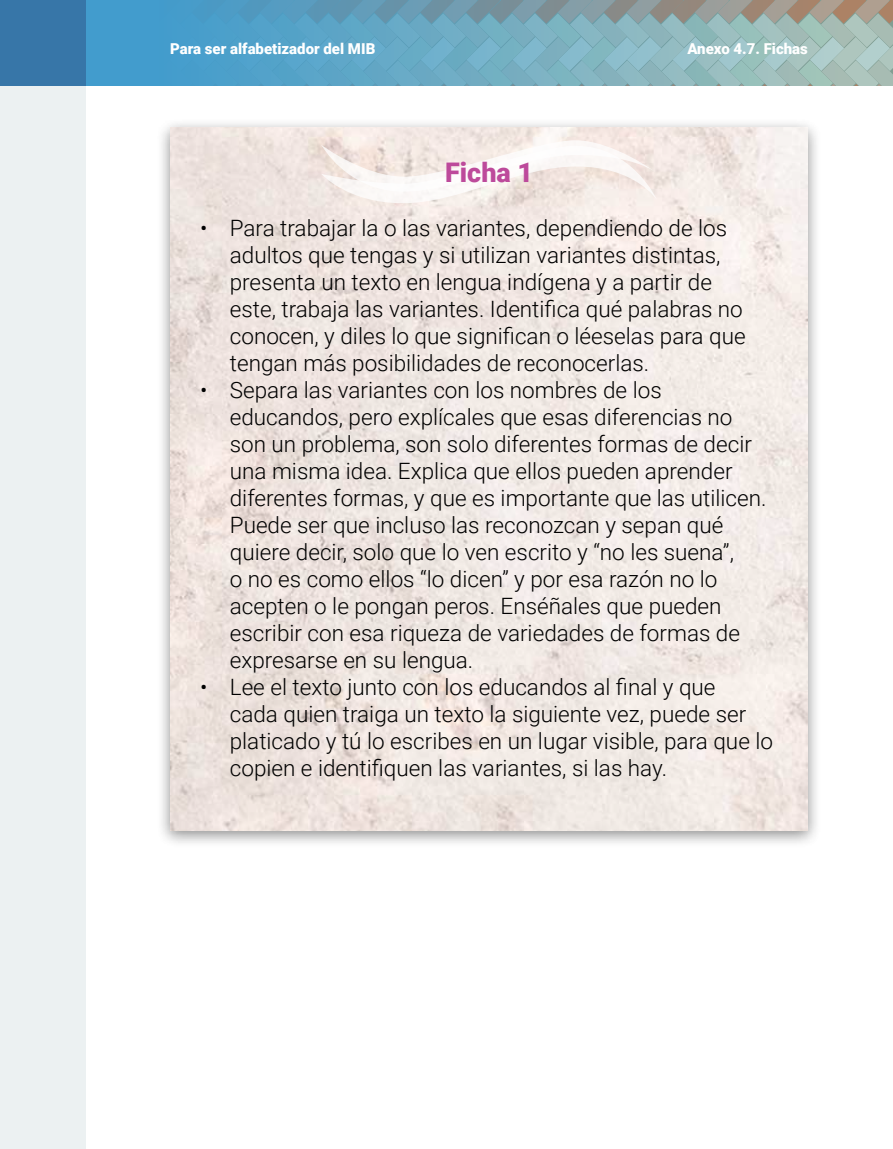
<style>
.page{position:relative;width:893px;height:1149px;background:#fff}
.page>*{position:absolute;margin:0;border:0;box-sizing:border-box;transform-origin:0 0}
.t1{font:900 27px "Roboto";color:#bd4a9b}
.t2{font:300 22.5px/27px "Roboto";color:#000}
.t3{font:900 15px "Roboto";color:#fff}
</style>
<div class="page">
<div style="left:156px;top:117px;width:666px;height:731px;background:#000;opacity:.6"></div>
<img style="left:170px;top:128px;width:638px;height:702px">
<svg style="left:321px;top:140px;width:336px;height:63px"></svg>
<div style="left:0;top:85px;width:85px;height:1063px;background:#ecf1f2"></div>
<svg style="left:85px;top:0;width:808px;height:85px;background:#74a9bd"></svg>
<div style="left:0;top:0;width:85px;height:85px;background:#3776a8"></div>
<p class="t3" style="left:170px;top:38px;width:207px">Para ser alfabetizador del MIB</p>
<p class="t3" style="left:687px;top:38px;width:122px">Anexo 4.7. Fichas</p>
<p class="t1" style="left:445px;top:153px;width:90px">Ficha 1</p>
<p class="t2" style="left:230px;top:213px;width:517px;text-indent:-30px">• Para trabajar la o las variantes, dependiendo de los adultos que tengas y si utilizan variantes distintas, presenta un texto en lengua indígena y a partir de este, trabaja las variantes. Identifica qué palabras no conocen, y diles lo que significan o léeselas para que tengan más posibilidades de reconocerlas.</p>
<p class="t2" style="left:230px;top:375px;width:538px;text-indent:-30px">• Separa las variantes con los nombres de los educandos, pero explícales que esas diferencias no son un problema, son solo diferentes formas de decir una misma idea. Explica que ellos pueden aprender diferentes formas, y que es importante que las utilicen.<br>Puede ser que incluso las reconozcan y sepan qué quiere decir, solo que lo ven escrito y “no les suena”,<br>o no es como ellos “lo dicen” y por esa razón no lo acepten o le pongan peros. Enséñales que pueden escribir con esa riqueza de variedades de formas de expresarse en su lengua.</p>
<p class="t2" style="left:230px;top:672px;width:545px;text-indent:-30px">• Lee el texto junto con los educandos al final y que<br>cada quien traiga un texto la siguiente vez, puede ser platicado y tú lo escribes en un lugar visible, para que lo copien e identifiquen las variantes, si las hay.</p>
</div>
